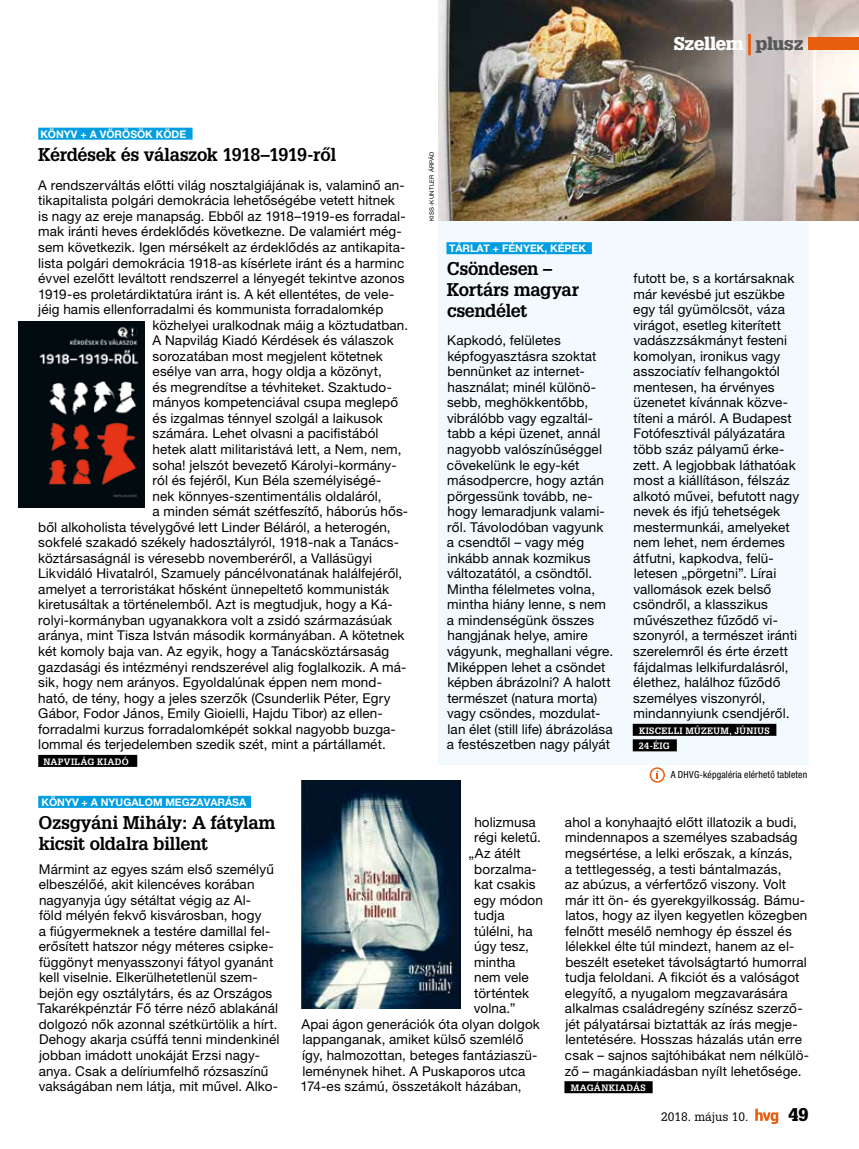
<style>
.page{position:relative;width:859px;height:1149px;background:#fff}
.page>*{position:absolute;margin:0;border:0;box-sizing:border-box;transform-origin:0 0}
.t1{font:700 18px/21px "Glypha";letter-spacing:-.025em;color:#000}
.t2{font:900 18px "Glypha";letter-spacing:-.01em;color:#fff}
.t3{font:900 18px "Glypha";color:#000}
.t4{font:13.5px/15.5px "Helvetica Neue";letter-spacing:.01em;color:#000}
.t5{font:12px "Glypha";color:#000}
.t6{font:700 10.5px "Helvetica Neue";color:#fff}
.t7{font:9.75px "Helvetica Neue Cn";letter-spacing:.015em;color:#000}
.t8{font:700 9px/15.6px "Glypha";letter-spacing:.045em;color:#fff}
.t9{font:6px "Helvetica Neue";color:#000}
.s1{color:#58585a}
</style>
<div class="page">
<div style="left:38px;top:795px;width:213px;height:12px;background:#009ee0"></div>
<div style="left:564px;top:1080px;width:89px;height:12px;background:#000"></div>
<div style="left:438px;top:128px;width:370px;height:636px;background:#f3fafd"></div>
<div style="left:446px;top:242px;width:146px;height:12px;background:#009ee0"></div>
<div style="left:633px;top:723px;width:143px;height:12px;background:#000"></div>
<div style="left:633px;top:739px;width:44px;height:12px;background:#000"></div>
<div style="left:38px;top:128px;width:155px;height:12px;background:#009ee0"></div>
<div style="left:38px;top:754px;width:99px;height:12px;background:#000"></div>
<img style="left:18px;top:322px;width:126px;height:185px">
<img style="left:438px;top:0;width:421px;height:221px">
<img style="left:301px;top:780px;width:160px;height:228px">
<div style="left:650px;top:767px;width:15px;height:15px;border:2px solid #e95d0f;border-radius:50%"></div>
<svg style="left:656px;top:770px;width:2px;height:8px"></svg>
<svg style="left:755px;top:1108px;width:23px;height:15px"></svg>
<div style="left:808px;top:37px;width:51px;height:13px;background:#e95d0f"></div>
<div style="left:748px;top:34px;width:3px;height:21px;border:2px solid #e95d0f"></div>
<h1 class="t2" style="left:674px;top:33px;width:131px">Szellem <span class="s1">plusz</span></h1>
<p class="t6" style="left:40px;top:127px;width:147px">KÖNYV + A VÖRÖSÖK KÖDE</p>
<h1 class="t1" style="left:38px;top:143px;width:300px">Kérdések és válaszok 1918–1919-ről</h1>
<p class="t4" style="left:38px;top:177px;width:368px">A rendszerváltás előtti világ nosztalgiájának is, valaminő an-</p>
<p class="t4" style="left:38px;top:192px;width:358px">tikapitalista polgári demokrácia lehetőségébe vetett hitnek</p>
<p class="t4" style="left:38px;top:208px;width:369px">is nagy az ereje manapság. Ebből az 1918–1919-es forradal-</p>
<p class="t4" style="left:38px;top:223px;width:365px">mak iránti heves érdeklődés következne. De valamiért még-</p>
<p class="t4" style="left:38px;top:239px;width:369px">sem következik. Igen mérsékelt az érdeklődés az antikapita-</p>
<p class="t4" style="left:38px;top:254px;width:368px">lista polgári demokrácia 1918-as kísérlete iránt és a harminc</p>
<p class="t4" style="left:38px;top:270px;width:368px">évvel ezelőtt leváltott rendszerrel a lényegét tekintve azonos</p>
<p class="t4" style="left:38px;top:286px;width:357px">1919-es proletárdiktatúra iránt is. A két ellentétes, de vele-</p>
<p class="t4" style="left:38px;top:301px;width:347px">jéig hamis ellenforradalmi és kommunista forradalomkép</p>
<p class="t4" style="left:153px;top:317px;width:257px">közhelyei uralkodnak máig a köztudatban.</p>
<p class="t4" style="left:153px;top:332px;width:243px">A Napvilág Kiadó Kérdések és válaszok</p>
<p class="t4" style="left:153px;top:348px;width:232px">sorozatában most megjelent kötetnek</p>
<p class="t4" style="left:153px;top:363px;width:231px">esélye van arra, hogy oldja a közönyt,</p>
<p class="t4" style="left:153px;top:379px;width:241px">és megrendítse a tévhiteket. Szaktudo-</p>
<p class="t4" style="left:153px;top:394px;width:247px">mányos kompetenciával csupa meglepő</p>
<p class="t4" style="left:153px;top:410px;width:232px">és izgalmas ténnyel szolgál a laikusok</p>
<p class="t4" style="left:153px;top:425px;width:227px">számára. Lehet olvasni a pacifistából</p>
<p class="t4" style="left:153px;top:441px;width:250px">hetek alatt militaristává lett, a Nem, nem,</p>
<p class="t4" style="left:153px;top:456px;width:245px">soha! jelszót bevezető Károlyi-kormány-</p>
<p class="t4" style="left:153px;top:472px;width:230px">ról és fejéről, Kun Béla személyiségé-</p>
<p class="t4" style="left:153px;top:487px;width:231px">nek könnyes-szentimentális oldaláról,</p>
<p class="t4" style="left:153px;top:503px;width:257px">a minden sémát szétfeszítő, háborús hős-</p>
<p class="t4" style="left:38px;top:518px;width:354px">ből alkoholista tévelygővé lett Linder Béláról, a heterogén,</p>
<p class="t4" style="left:38px;top:534px;width:362px">sokfelé szakadó székely hadosztályról, 1918-nak a Tanács-</p>
<p class="t4" style="left:38px;top:549px;width:335px">köztársaságnál is véresebb novemberéről, a Vallásügyi</p>
<p class="t4" style="left:38px;top:565px;width:365px">Likvidáló Hivatalról, Szamuely páncélvonatának halálfejéről,</p>
<p class="t4" style="left:38px;top:580px;width:352px">amelyet a terroristákat hősként ünnepeltető kommunisták</p>
<p class="t4" style="left:38px;top:596px;width:356px">kiretusáltak a történelemből. Azt is megtudjuk, hogy a Ká-</p>
<p class="t4" style="left:38px;top:612px;width:355px">rolyi-kormányban ugyanakkora volt a zsidó származásúak</p>
<p class="t4" style="left:38px;top:627px;width:368px">aránya, mint Tisza István második kormányában. A kötetnek</p>
<p class="t4" style="left:38px;top:643px;width:353px">két komoly baja van. Az egyik, hogy a Tanácsköztársaság</p>
<p class="t4" style="left:38px;top:658px;width:370px">gazdasági és intézményi rendszerével alig foglalkozik. A má-</p>
<p class="t4" style="left:38px;top:674px;width:345px">sik, hogy nem arányos. Egyoldalúnak éppen nem mond-</p>
<p class="t4" style="left:38px;top:689px;width:354px">ható, de tény, hogy a jeles szerzők (Csunderlik Péter, Egry</p>
<p class="t4" style="left:38px;top:705px;width:346px">Gábor, Fodor János, Emily Gioielli, Hajdu Tibor) az ellen-</p>
<p class="t4" style="left:38px;top:720px;width:359px">forradalmi kurzus forradalomképét sokkal nagyobb buzga-</p>
<p class="t4" style="left:38px;top:736px;width:349px">lommal és terjedelemben szedik szét, mint a pártállamét.</p>
<p class="t8" style="left:43px;top:753px;width:87px">NAPVILÁG KIADÓ</p>
<p class="t9" style="left:428px;top:221px;width:71px;rotate:-90deg">Kiss-Kuntler Árpád</p>
<p class="t6" style="left:449px;top:242px;width:138px">TÁRLAT + FÉNYEK, KÉPEK</p>
<h1 class="t1" style="left:447px;top:258px;width:134px">Csöndesen –<br>Kortárs magyar csendélet</h1>
<p class="t4" style="left:447px;top:332px;width:168px">Kapkodó, felületes képfogyasztásra szoktat bennünket az internet&shy;használat; minél különö&shy;sebb, meghökkentőbb, vibrálóbb vagy egzaltál&shy;tabb a képi üzenet, annál nagyobb valószínűséggel cövekelünk le egy-két másodpercre, hogy aztán pörgessünk tovább, ne&shy;hogy lemaradjunk valami&shy;ről. Távolodóban vagyunk a csendtől – vagy még inkább annak kozmikus változatától, a csöndtől.<br>Mintha félelmetes volna, mintha hiány lenne, s nem a mindenségünk összes hangjának helye, amire vágyunk, meghallani végre.<br>Miképpen lehet a csöndet képben ábrázolni? A halott természet (natura morta) vagy csöndes, mozdulat&shy;lan élet (still life) ábrázolása a festészetben nagy pályát</p>
<p class="t4" style="left:633px;top:270px;width:168px">futott be, s a kortársaknak már kevésbé jut eszükbe egy tál gyümölcsöt, váza virágot, esetleg kiterített vadászzsákmányt festeni komolyan, ironikus vagy asszociatív felhangoktól mentesen, ha érvényes üzenetet kívánnak közve&shy;títeni a máról. A Budapest<br>Fotófesztivál pályázatára több száz pályamű érke&shy;zett. A legjobbak láthatóak most a kiállításon, félszáz alkotó művei, befutott nagy nevek és ifjú tehetségek mestermunkái, amelyeket nem lehet, nem érdemes átfutni, kapkodva, felü&shy;letesen „pörgetni”. Lírai vallomások ezek belső csöndről, a klasszikus művészethez fűződő vi&shy;szonyról, a természet iránti szerelemről és érte érzett fájdalmas lelkifurdalásról, élethez, halálhoz fűződő személyes viszonyról, mindannyiunk csendjéről.</p>
<p class="t8" style="left:639px;top:722px;width:132px">KISCELLI MÚZEUM, JÚNIUS<br>24-ÉIG</p>
<p class="t7" style="left:671px;top:768px;width:138px">A DHVG-képgaléria elérhető tableten</p>
<p class="t6" style="left:41px;top:795px;width:206px">KÖNYV + A NYUGALOM MEGZAVARÁSA</p>
<h1 class="t1" style="left:38px;top:811px;width:239px">Ozsgyáni Mihály: A fátylam kicsit oldalra billent</h1>
<p class="t4" style="left:38px;top:860px;width:243px">Mármint az egyes szám első személyű elbeszélőé, akit kilencéves korában nagyanyja úgy sétáltat végig az Al-<br>föld mélyén fekvő kisvárosban, hogy<br>a fiúgyermeknek a testére damillal fel&shy;erősített hatszor négy méteres csipke&shy;függönyt menyasszonyi fátyol gyanánt kell viselnie. Elkerülhetetlenül szem&shy;bejön egy osztálytárs, és az Országos Takarékpénztár Fő térre néző ablakánál dolgozó nők azonnal szétkürtölik a hírt.<br>Dehogy akarja csúffá tenni mindenkinél jobban imádott unokáját Erzsi nagy&shy;anya. Csak a delíriumfelhő rózsaszínű vakságában nem látja, mit művel. Alko-</p>
<p class="t4" style="left:474px;top:813px;width:63px">holizmusa</p>
<p class="t4" style="left:474px;top:829px;width:68px">régi keletű.</p>
<p class="t4" style="left:469px;top:844px;width:54px">„Az átélt</p>
<p class="t4" style="left:474px;top:860px;width:64px">borzalma-</p>
<p class="t4" style="left:474px;top:875px;width:63px">kat csakis</p>
<p class="t4" style="left:474px;top:891px;width:70px">egy módon</p>
<p class="t4" style="left:474px;top:907px;width:32px">tudja</p>
<p class="t4" style="left:474px;top:922px;width:60px">túlélni, ha</p>
<p class="t4" style="left:474px;top:938px;width:56px">úgy tesz,</p>
<p class="t4" style="left:474px;top:953px;width:43px">mintha</p>
<p class="t4" style="left:474px;top:969px;width:56px">nem vele</p>
<p class="t4" style="left:474px;top:984px;width:56px">történtek</p>
<p class="t4" style="left:474px;top:1000px;width:43px">volna.”</p>
<p class="t4" style="left:301px;top:1015px;width:240px">Apai ágon generációk óta olyan dolgok</p>
<p class="t4" style="left:302px;top:1031px;width:223px">lappanganak, amiket külső szemlélő</p>
<p class="t4" style="left:302px;top:1046px;width:237px">így, halmozottan, beteges fantáziaszü-</p>
<p class="t4" style="left:302px;top:1062px;width:225px">leménynek hihet. A Puskaporos utca</p>
<p class="t4" style="left:300px;top:1077px;width:223px">174-es számú, összetákolt házában,</p>
<p class="t4" style="left:565px;top:813px;width:246px">ahol a konyhaajtó előtt illatozik a budi, mindennapos a személyes szabadság megsértése, a lelki erőszak, a kínzás,<br>a tettlegesség, a testi bántalmazás,<br>az abúzus, a vérfertőző viszony. Volt már itt ön- és gyerekgyilkosság. Bámu&shy;latos, hogy az ilyen kegyetlen közegben felnőtt mesélő nemhogy ép ésszel és lélekkel élte túl mindezt, hanem az el&shy;beszélt eseteket távolságtartó humorral tudja feloldani. A fikciót és a valóságot elegyítő, a nyugalom megzavarására alkalmas családregény színész szerző&shy;jét pályatársai biztatták az írás megje&shy;lentetésére. Hosszas házalás után erre csak – sajnos sajtóhibákat nem nélkülö&shy;ző – magánkiadásban nyílt lehetősége.</p>
<p class="t8" style="left:571px;top:1079px;width:77px">MAGÁNKIADÁS</p>
<p class="t5" style="left:661px;top:1108px;width:89px">2018. május 10.</p>
<h1 class="t3" style="left:788px;top:1103px;width:22px">49</h1>
</div>
